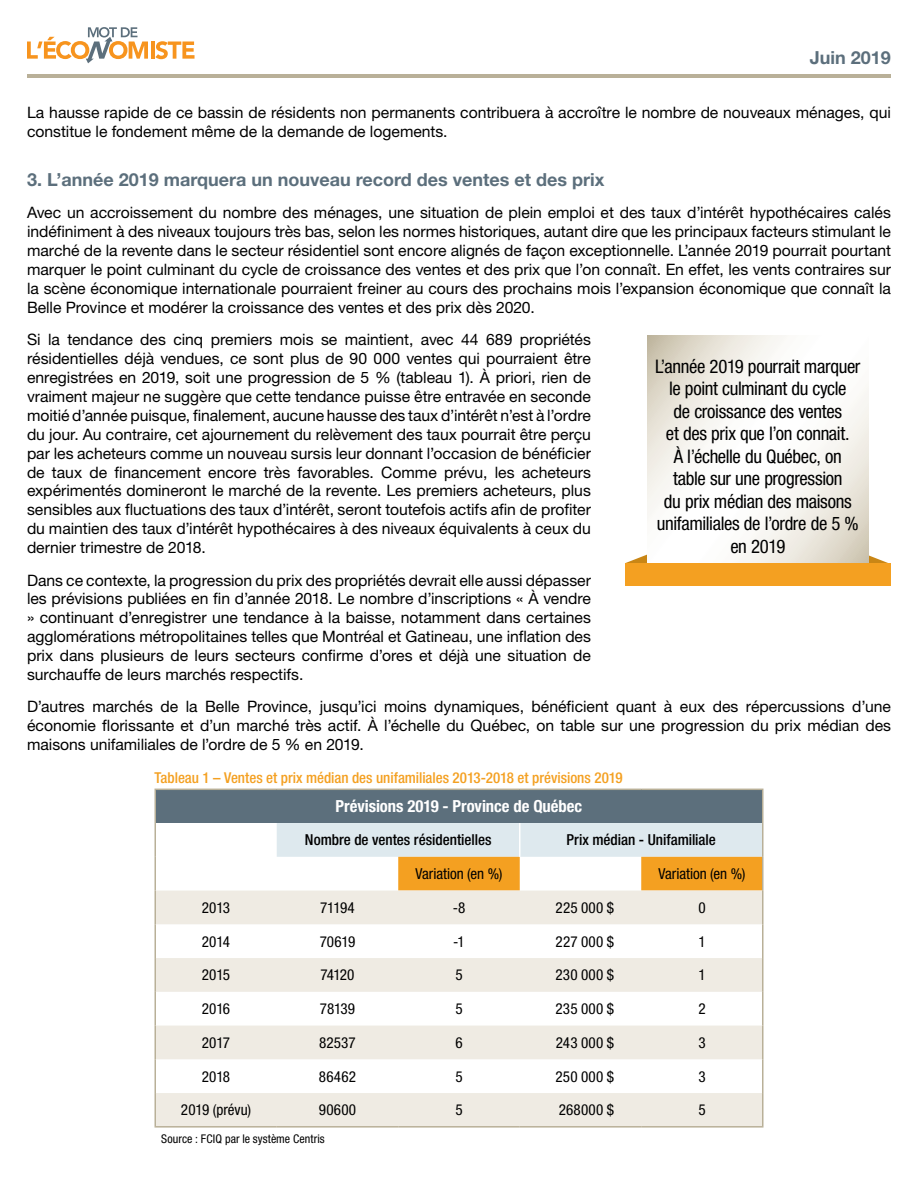
<style>
.page{position:relative;width:918px;height:1188px;background:#fff}
.page>*{position:absolute;margin:0;border:0;box-sizing:border-box;transform-origin:0 0}
.t1{font:condensed 18.75px/22.5px "Helvetica Neue LT Std";letter-spacing:-.02em;color:#000;text-align:center}
.t2{font:700 18px "Helvetica Neue LT Std";color:#5c6f7c}
.t3{font:700 condensed 16.65px "Helvetica Neue LT Std";color:#fff}
.t4{font:15.75px/18.9px "Helvetica Neue LT Std";color:#000;text-align:justify}
.t5{font:condensed 15.15px "Helvetica Neue LT Std";color:#000}
.t6{font:500 condensed 15.15px "Helvetica Neue LT Std";color:#000}
.t7{font:500 condensed 15px "Helvetica Neue LT Std";color:#f4a021}
.t8{font:condensed 12px "Helvetica Neue LT Std";letter-spacing:.005em;color:#000}
</style>
<div class="page">
<hr style="left:151px;top:42px;width:4px;height:17px;background:#f7941e">
<svg style="left:155px;top:41px;width:40px;height:18px"></svg>
<svg style="left:27px;top:27px;width:121px;height:36px"></svg>
<hr style="left:27px;top:75px;width:864px;height:3px;background:#b9b098">
<svg style="left:869px;top:555px;width:19px;height:8px"></svg>
<svg style="left:626px;top:554px;width:21px;height:9px"></svg>
<svg style="left:648px;top:335px;width:221px;height:228px"></svg>
<div style="left:626px;top:563px;width:265px;height:23px;background:#f4a021"></div>
<div style="left:155px;top:789px;width:608px;height:34px;background:#5c6f7c"></div>
<svg style="left:277px;top:823px;width:485px;height:68px"></svg>
<svg style="left:156px;top:891px;width:606px;height:235px;fill:#efebe3"></svg>
<hr style="left:154px;top:789px;width:123px;height:1px;background:#b9b098">
<hr style="left:154px;top:790px;width:2px;height:33px;background:#b9b098">
<hr style="left:277px;top:789px;width:121px;height:1px;background:#b9b098">
<hr style="left:398px;top:789px;width:122px;height:1px;background:#b9b098">
<hr style="left:520px;top:789px;width:121px;height:1px;background:#b9b098">
<hr style="left:641px;top:789px;width:123px;height:1px;background:#b9b098">
<hr style="left:762px;top:790px;width:2px;height:33px;background:#b9b098">
<hr style="left:154px;top:823px;width:2px;height:34px;background:#b9b098">
<hr style="left:762px;top:823px;width:2px;height:34px;background:#b9b098">
<hr style="left:154px;top:857px;width:2px;height:34px;background:#b9b098">
<hr style="left:762px;top:857px;width:2px;height:34px;background:#b9b098">
<hr style="left:154px;top:891px;width:2px;height:33px;background:#b9b098">
<hr style="left:762px;top:891px;width:2px;height:33px;background:#b9b098">
<hr style="left:154px;top:924px;width:2px;height:34px;background:#b9b098">
<hr style="left:762px;top:924px;width:2px;height:34px;background:#b9b098">
<hr style="left:154px;top:958px;width:2px;height:34px;background:#b9b098">
<hr style="left:762px;top:958px;width:2px;height:34px;background:#b9b098">
<hr style="left:154px;top:992px;width:2px;height:34px;background:#b9b098">
<hr style="left:762px;top:992px;width:2px;height:34px;background:#b9b098">
<hr style="left:154px;top:1026px;width:2px;height:33px;background:#b9b098">
<hr style="left:762px;top:1026px;width:2px;height:33px;background:#b9b098">
<hr style="left:154px;top:1059px;width:2px;height:34px;background:#b9b098">
<hr style="left:762px;top:1059px;width:2px;height:34px;background:#b9b098">
<hr style="left:154px;top:1093px;width:2px;height:33px;background:#b9b098">
<hr style="left:762px;top:1093px;width:2px;height:33px;background:#b9b098">
<hr style="left:154px;top:1126px;width:123px;height:2px;background:#b9b098">
<hr style="left:277px;top:1126px;width:121px;height:2px;background:#b9b098">
<hr style="left:398px;top:1126px;width:122px;height:2px;background:#b9b098">
<hr style="left:520px;top:1126px;width:121px;height:2px;background:#b9b098">
<hr style="left:641px;top:1126px;width:123px;height:2px;background:#b9b098">
<hr style="left:519px;top:823px;width:2px;height:34px;background:#fff">
<p class="t2" style="left:810px;top:46px;width:83px">Juin 2019</p>
<p class="t4" style="left:27px;top:103px;width:865px">La hausse rapide de ce bassin de résidents non permanents contribuera à accroître le nombre de nouveaux ménages, qui constitue le fondement même de la demande de logements.</p>
<p class="t2" style="left:27px;top:168px;width:579px">3. L’année 2019 marquera un nouveau record des ventes et des prix</p>
<p class="t4" style="left:27px;top:203px;width:866px">Avec un accroissement du nombre des ménages, une situation de plein emploi et des taux d’intérêt hypothécaires calés indéfiniment à des niveaux toujours très bas, selon les normes historiques, autant dire que les principaux facteurs stimulant le marché de la revente dans le secteur résidentiel sont encore alignés de façon exceptionnelle. L’année 2019 pourrait pourtant marquer le point culminant du cycle de croissance des ventes et des prix que l’on connaît. En effet, les vents contraires sur la scène économique internationale pourraient freiner au cours des prochains mois l’expansion économique que connaît la Belle Province et modérer la croissance des ventes et des prix dès 2020.</p>
<p class="t4" style="left:27px;top:330px;width:566px">Si la tendance des cinq premiers mois se maintient, avec 44 689 propriétés résidentielles déjà vendues, ce sont plus de 90 000 ventes qui pourraient être enregistrées en 2019, soit une progression de 5 % (tableau 1). À priori, rien de vraiment majeur ne suggère que cette tendance puisse être entravée en seconde moitié d’année puisque, finalement, aucune hausse des taux d’intérêt n’est à l’ordre du jour. Au contraire, cet ajournement du relèvement des taux pourrait être perçu par les acheteurs comme un nouveau sursis leur donnant l’occasion de bénéficier de taux de financement encore très favorables. Comme prévu, les acheteurs expérimentés domineront le marché de la revente. Les premiers acheteurs, plus sensibles aux fluctuations des taux d’intérêt, seront toutefois actifs afin de profiter du maintien des taux d’intérêt hypothécaires à des niveaux équivalents à ceux du dernier trimestre de 2018.</p>
<p class="t4" style="left:27px;top:570px;width:566px">Dans ce contexte, la progression du prix des propriétés devrait elle aussi dépasser les prévisions publiées en fin d’année 2018. Le nombre d’inscriptions « À vendre » continuant d’enregistrer une tendance à la baisse, notamment dans certaines agglomérations métropolitaines telles que Montréal et Gatineau, une inflation des prix dans plusieurs de leurs secteurs confirme d’ores et déjà une situation de surchauffe de leurs marchés respectifs.</p>
<p class="t4" style="left:27px;top:697px;width:866px">D’autres marchés de la Belle Province, jusqu’ici moins dynamiques, bénéficient quant à eux des répercussions d’une économie florissante et d’un marché très actif. À l’échelle du Québec, on table sur une progression du prix médian des maisons unifamiliales de l’ordre de 5 % en 2019.</p>
<p class="t1" style="left:655px;top:355px;width:207px">L’année 2019 pourrait marquer le point culminant du cycle<br>de croissance des ventes<br>et des prix que l’on connait.<br>À l’échelle du Québec, on table sur une progression<br>du prix médian des maisons unifamiliales de l’ordre de 5 % en 2019</p>
<p class="t7" style="left:154px;top:769px;width:470px">Tableau 1 – Ventes et prix médian des unifamiliales 2013-2018 et prévisions 2019</p>
<p class="t3" style="left:336px;top:796px;width:248px">Prévisions 2019 - Province de Québec</p>
<p class="t6" style="left:305px;top:831px;width:188px">Nombre de ventes résidentielles</p>
<p class="t6" style="left:567px;top:831px;width:151px">Prix médian - Unifamiliale</p>
<p class="t5" style="left:415px;top:865px;width:89px">Variation (en %)</p>
<p class="t5" style="left:658px;top:865px;width:89px">Variation (en %)</p>
<p class="t5" style="left:202px;top:899px;width:30px">2013</p>
<p class="t5" style="left:320px;top:899px;width:36px">71194</p>
<p class="t5" style="left:453px;top:899px;width:14px">-8</p>
<p class="t5" style="left:556px;top:899px;width:60px">225 000 $</p>
<p class="t5" style="left:698px;top:899px;width:9px">0</p>
<p class="t5" style="left:202px;top:932px;width:30px">2014</p>
<p class="t5" style="left:320px;top:932px;width:37px">70619</p>
<p class="t5" style="left:453px;top:932px;width:13px">-1</p>
<p class="t5" style="left:556px;top:932px;width:60px">227 000 $</p>
<p class="t5" style="left:698px;top:932px;width:9px">1</p>
<p class="t5" style="left:202px;top:966px;width:30px">2015</p>
<p class="t5" style="left:321px;top:966px;width:35px">74120</p>
<p class="t5" style="left:455px;top:966px;width:9px">5</p>
<p class="t5" style="left:556px;top:966px;width:60px">230 000 $</p>
<p class="t5" style="left:698px;top:966px;width:9px">1</p>
<p class="t5" style="left:202px;top:1000px;width:30px">2016</p>
<p class="t5" style="left:320px;top:1000px;width:37px">78139</p>
<p class="t5" style="left:455px;top:1000px;width:9px">5</p>
<p class="t5" style="left:556px;top:1000px;width:60px">235 000 $</p>
<p class="t5" style="left:698px;top:1000px;width:9px">2</p>
<p class="t5" style="left:202px;top:1034px;width:30px">2017</p>
<p class="t5" style="left:319px;top:1034px;width:38px">82537</p>
<p class="t5" style="left:455px;top:1034px;width:9px">6</p>
<p class="t5" style="left:556px;top:1034px;width:60px">243 000 $</p>
<p class="t5" style="left:698px;top:1034px;width:9px">3</p>
<p class="t5" style="left:202px;top:1068px;width:30px">2018</p>
<p class="t5" style="left:319px;top:1068px;width:39px">86462</p>
<p class="t5" style="left:455px;top:1068px;width:9px">5</p>
<p class="t5" style="left:556px;top:1068px;width:60px">250 000 $</p>
<p class="t5" style="left:698px;top:1068px;width:9px">3</p>
<p class="t5" style="left:181px;top:1101px;width:72px">2019 (prévu)</p>
<p class="t5" style="left:319px;top:1101px;width:39px">90600</p>
<p class="t5" style="left:455px;top:1101px;width:9px">5</p>
<p class="t5" style="left:559px;top:1101px;width:57px">268000 $</p>
<p class="t5" style="left:698px;top:1101px;width:9px">5</p>
<p class="t8" style="left:161px;top:1132px;width:165px">Source : FCIQ par le système Centris</p>
</div>
